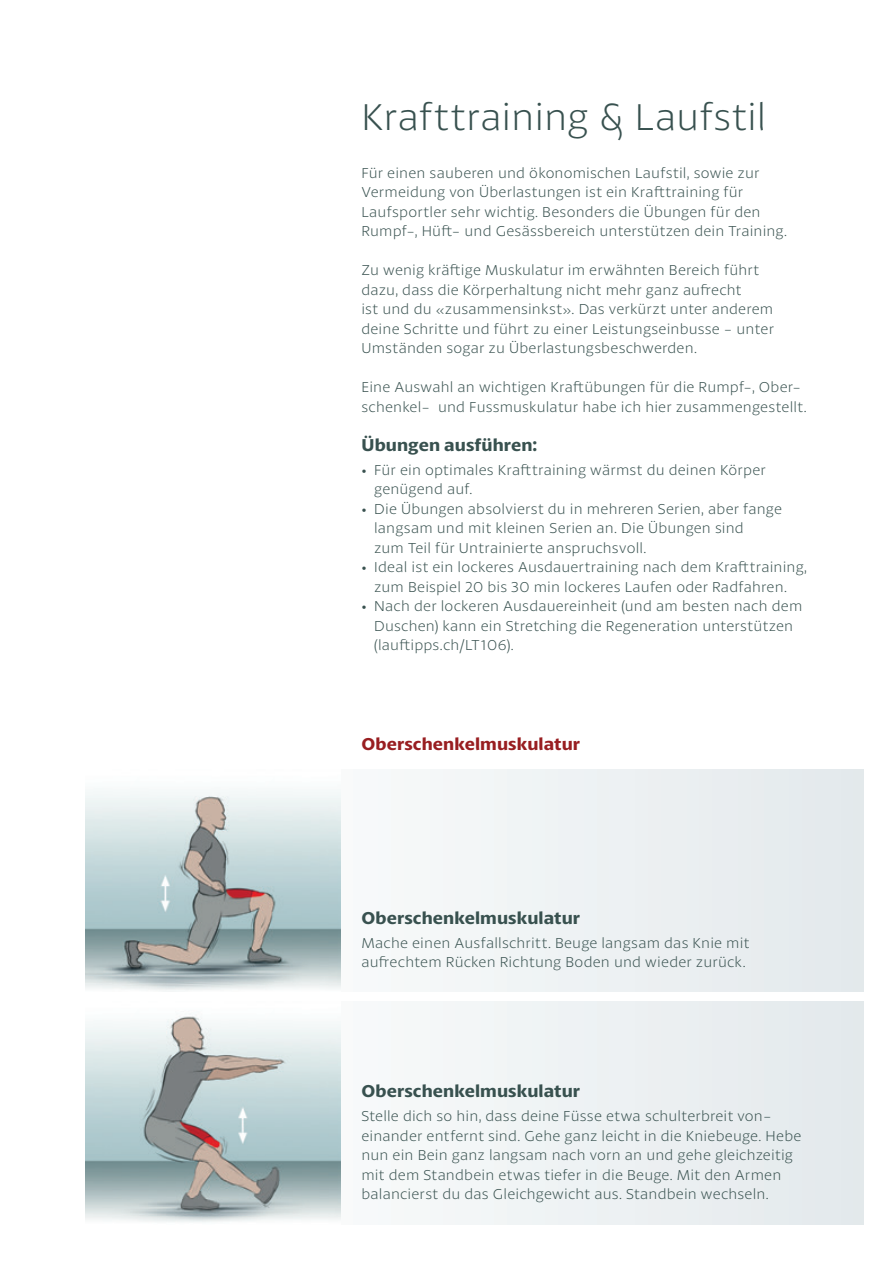
<style>
.page{position:relative;width:893px;height:1263px;background:#fff}
.page>*{position:absolute;margin:0;border:0;box-sizing:border-box;transform-origin:0 0}
.t1{font:300 39px "Petala Pro";letter-spacing:.01em;color:#38514f}
.t2{font:600 18px "Petala Pro";letter-spacing:.005em;color:#38514f}
.t3{font:600 18px "Petala Pro";letter-spacing:.005em;color:#981e21}
.t4{font:300 15px/19.5px "Petala Pro";letter-spacing:.015em;color:#38514f}
</style>
<div class="page">
<div style="left:208px;top:761px;width:655px;height:464px;background:linear-gradient(to bottom,#edf1f3,#edf1f3)"></div>
<img style="left:85px;top:769px;width:255px;height:224px">
<img style="left:85px;top:1001px;width:255px;height:224px">
<div style="left:85px;top:761px;width:808px;height:8px;background:#fff"></div>
<div style="left:85px;top:993px;width:808px;height:8px;background:#fff"></div>
<h1 class="t1" style="left:361px;top:97px;width:406px">Krafttraining &amp; Laufstil</h1>
<p class="t4" style="left:361px;top:164px;width:427px">Für einen sauberen und ökonomischen Laufstil, sowie zur Vermeidung von Überlastungen ist ein Krafttraining für Laufsportler sehr wichtig. Besonders die Übungen für den Rumpf-, Hüft- und Gesässbereich unterstützen dein Training.</p>
<p class="t4" style="left:361px;top:261px;width:414px">Zu wenig kräftige Muskulatur im erwähnten Bereich führt dazu, dass die Körperhaltung nicht mehr ganz aufrecht<br>ist und du «zusammensinkst». Das verkürzt unter anderem deine Schritte und führt zu einer Leistungseinbusse - unter Umständen sogar zu Überlastungsbeschwerden.</p>
<p class="t4" style="left:361px;top:378px;width:447px">Eine Auswahl an wichtigen Kraftübungen für die Rumpf-, Ober&shy;schenkel- und Fussmuskulatur habe ich hier zusammengestellt.</p>
<p class="t2" style="left:361px;top:434px;width:177px">Übungen ausführen:</p>
<p class="t4" style="left:374px;top:460px;width:393px;text-indent:-13px">• Für ein optimales Krafttraining wärmst du deinen Körper genügend auf.</p>
<p class="t4" style="left:374px;top:499px;width:409px;text-indent:-13px">• Die Übungen absolvierst du in mehreren Serien, aber fange langsam und mit kleinen Serien an. Die Übungen sind<br>zum Teil für Untrainierte anspruchsvoll.</p>
<p class="t4" style="left:361px;top:558px;width:447px;text-align:center">• Ideal ist ein lockeres Ausdauertraining nach dem Krafttraining, zum Beispiel 20 bis 30 min lockeres Laufen oder Radfahren.</p>
<p class="t4" style="left:374px;top:597px;width:430px;text-indent:-13px">• Nach der lockeren Ausdauereinheit (und am besten nach dem<br>Duschen) kann ein Stretching die Regeneration unterstützen (lauftipps.ch/LT106).</p>
<p class="t3" style="left:361px;top:734px;width:220px">Oberschenkelmuskulatur</p>
<p class="t2" style="left:361px;top:908px;width:220px">Oberschenkelmuskulatur</p>
<p class="t4" style="left:361px;top:933px;width:390px">Mache einen Ausfallschritt. Beuge langsam das Knie mit aufrechtem Rücken Richtung Boden und wieder zurück.</p>
<p class="t2" style="left:361px;top:1081px;width:220px">Oberschenkelmuskulatur</p>
<p class="t4" style="left:361px;top:1107px;width:441px">Stelle dich so hin, dass deine Füsse etwa schulterbreit von&shy;einander entfernt sind. Gehe ganz leicht in die Kniebeuge. Hebe nun ein Bein ganz langsam nach vorn an und gehe gleichzeitig mit dem Standbein etwas tiefer in die Beuge. Mit den Armen balancierst du das Gleichgewicht aus. Standbein wechseln.</p>
</div>
